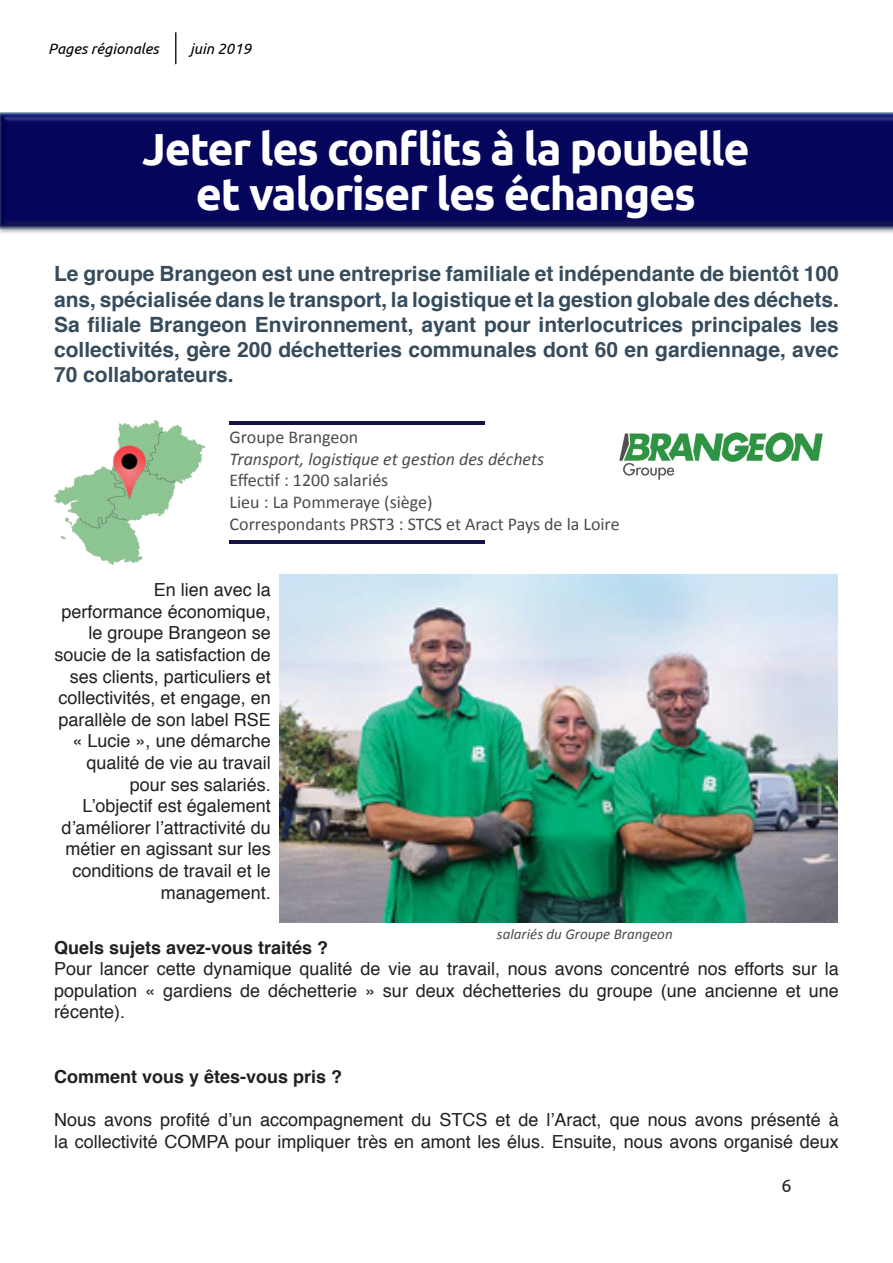
<style>
.page{position:relative;width:893px;height:1263px;background:#fff}
.page>*{position:absolute;margin:0;border:0;box-sizing:border-box;transform-origin:0 0}
.t1{font:700 45px "Ubuntu";letter-spacing:-.03em;color:#fff}
.t2{font:700 21px/25.2px "Helvetica";color:#364c5c;text-align:justify}
.t3{font:18px/21.6px "Helvetica";color:#231f20;text-align:right}
.t4{font:18px "Calibri";color:#4b4a4d}
.t5{font:700 18px "Helvetica";color:#231f20}
.t6{font:italic 18px "Calibri";color:#4b4a4d}
.t7{font:18px "Ubuntu";color:#231f20}
.t8{font:italic 15px "Calibri";color:#4b4a4d}
.t9{font:italic 15px "Ubuntu";color:#000}
</style>
<div class="page">
<hr style="left:175px;top:32px;width:1px;height:32px;background:#231f20">
<img style="left:0;top:112px;width:893px;height:121px">
<hr style="left:230px;top:421px;width:255px;height:3px;background:#151343">
<hr style="left:230px;top:541px;width:255px;height:3px;background:#151343">
<img style="left:279px;top:574px;width:559px;height:348px">
<img style="left:54px;top:420px;width:150px;height:145px">
<img style="left:107px;top:444px;width:44px;height:57px">
<img style="left:619px;top:432px;width:204px;height:48px">
<p class="t9" style="left:48px;top:40px;width:112px">Pages régionales</p>
<p class="t9" style="left:190px;top:40px;width:63px">juin 2019</p>
<p class="t1" style="left:142px;top:121px;width:609px">Jeter les conflits à la poubelle</p>
<p class="t1" style="left:196px;top:166px;width:501px">et valoriser les échanges</p>
<p class="t2" style="left:54px;top:262px;width:786px">Le groupe Brangeon est une entreprise familiale et indépendante de bientôt 100 ans, spécialisée dans le transport, la logistique et la gestion globale des déchets.<br>Sa filiale Brangeon Environnement, ayant pour interlocutrices principales les collectivités, gère 200 déchetteries communales dont 60 en gardiennage, avec 70 collaborateurs.</p>
<p class="t4" style="left:230px;top:426px;width:130px">Groupe Brangeon</p>
<p class="t6" style="left:230px;top:448px;width:316px">Transport, logistique et gestion des déchets</p>
<p class="t4" style="left:230px;top:469px;width:160px">Effectif : 1200 salariés</p>
<p class="t4" style="left:230px;top:491px;width:204px">Lieu : La Pommeraye (siège)</p>
<p class="t4" style="left:230px;top:512px;width:392px">Correspondants PRST3 : STCS et Aract Pays de la Loire</p>
<p class="t3" style="left:55px;top:579px;width:218px">En lien avec la performance économique, le groupe Brangeon se soucie de la satisfaction de ses clients, particuliers et collectivités, et engage, en parallèle de son label RSE « Lucie », une démarche qualité de vie au travail pour ses salariés.</p>
<p class="t3" style="left:62px;top:795px;width:211px">L’objectif est également d’améliorer l’attractivité du métier en agissant sur les conditions de travail et le management.</p>
<p class="t8" style="left:497px;top:925px;width:177px">salariés du Groupe Brangeon</p>
<p class="t5" style="left:54px;top:933px;width:276px">Quels sujets avez-vous traités ?</p>
<p class="t3" style="left:54px;top:959px;width:786px;text-align:justify">Pour lancer cette dynamique qualité de vie au travail, nous avons concentré nos efforts sur la population « gardiens de déchetterie » sur deux déchetteries du groupe (une ancienne et une récente).</p>
<p class="t5" style="left:54px;top:1062px;width:290px">Comment vous y êtes-vous pris ?</p>
<p class="t3" style="left:54px;top:1110px;width:786px;text-align:left">Nous avons profité d’un accompagnement du STCS et de l’Aract, que nous avons présenté à la collectivité COMPA pour impliquer très en amont les élus. Ensuite, nous avons organisé deux</p>
<p class="t7" style="left:781px;top:1175px;width:12px">6</p>
</div>
